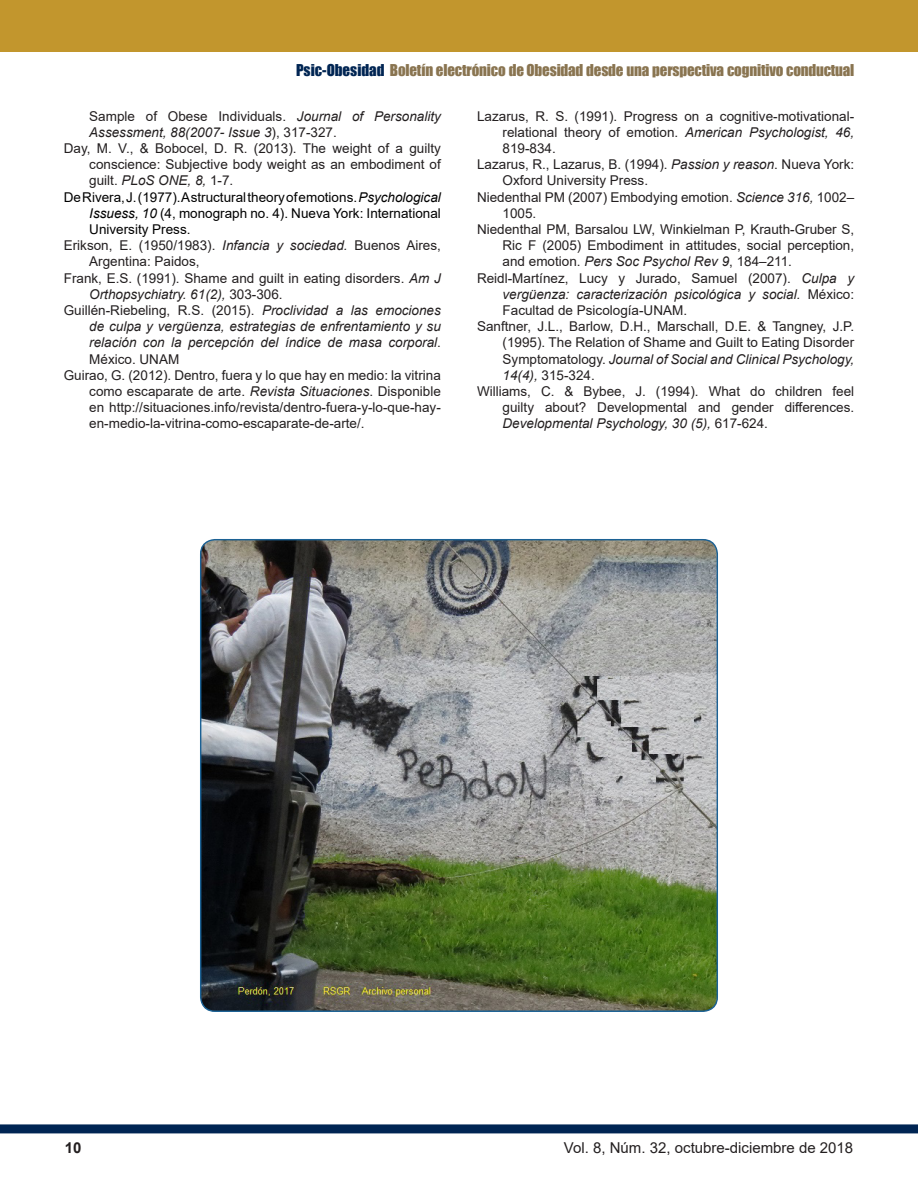
<style>
.page{position:relative;width:918px;height:1188px;background:#fff}
.page>*{position:absolute;margin:0;border:0;box-sizing:border-box;transform-origin:0 0}
.t1{font:15px "Impact";letter-spacing:-.01em;color:#897450}
.t2{font:15px "Arial";color:#231f20}
.t3{font:700 15px "Arial";color:#231f20}
.t4{font:13.5px/16.2px "Arial";color:#231f20;text-align:justify}
.t5{font:italic 13.5px/16.2px "Arial";color:#231f20}
.t6{font:13.5px/16.2px "Arial";color:#000;text-align:justify}
.s1{color:#002553}
.s2{font-style:normal}
.s3{font-style:italic}
</style>
<div class="page">
<div style="left:0;top:1124px;width:918px;height:9px;background:#002553"></div>
<img style="left:201px;top:540px;width:516px;height:471px">
<div style="left:0;top:0;width:918px;height:51px;background:#c2962d"></div>
<p class="t1" style="left:296px;top:59px;width:560px"><span class="s1">Psic-Obesidad</span> Boletín electrónico de Obesidad desde una perspectiva cognitivo conductual</p>
<p class="t5" style="left:89px;top:108px;width:353px"><span class="s2">Sample of Obese Individuals.</span> Journal of Personality<br>Assessment, 88(2007- Issue 3<span class="s2">), 317-327.</span></p>
<p class="t4" style="left:89px;top:140px;width:353px;text-indent:-26px">Day, M. V., &amp; Bobocel, D. R. (2013). The weight of a guilty conscience: Subjective body weight as an embodiment of guilt. <span class="s3">PLoS ONE, 8,</span> 1-7.</p>
<p class="t6" style="left:89px;top:189px;width:353px;text-indent:-26px">De Rivera, J. (1977). A structural theory of emotions.<span class="s3">Psychological Issuess, 10</span> (4, monograph no. 4). Nueva York: International University Press.</p>
<p class="t4" style="left:89px;top:237px;width:353px;text-indent:-26px">Erikson, E. (1950/1983). <span class="s3">Infancia y sociedad.</span> Buenos Aires,<br>Argentina: Paidos,</p>
<p class="t4" style="left:89px;top:270px;width:353px;text-indent:-26px">Frank, E.S. (1991). Shame and guilt in eating disorders. <span class="s3">Am J<br>Orthopsychiatry. 61(2),</span> 303-306.</p>
<p class="t5" style="left:89px;top:302px;width:353px;text-align:justify;text-indent:-26px"><span class="s2">Guillén-Riebeling, R.S. (2015).</span> Proclividad a las emociones de culpa y vergüenza, estrategias de enfrentamiento y su relación con la percepción del índice de masa corporal<span class="s2">.<br>México. UNAM</span></p>
<p class="t4" style="left:89px;top:367px;width:353px;text-indent:-26px">Guirao, G. (2012). Dentro, fuera y lo que hay en medio: la vitrina como escaparate de arte. <span class="s3">Revista Situaciones</span>. Disponible en http://situaciones.info/revista/dentro-fuera-y-lo-que-hay&shy;en-medio-la-vitrina-como-escaparate-de-arte/.</p>
<p class="t4" style="left:503px;top:108px;width:353px;text-indent:-26px">Lazarus, R. S. (1991). Progress on a cognitive-motivational&shy;relational theory of emotion. <span class="s3">American Psychologist, 46, </span>819-834.</p>
<p class="t4" style="left:503px;top:156px;width:353px;text-indent:-26px">Lazarus, R., Lazarus, B. (1994). <span class="s3">Passion y reason</span>. Nueva York:<br>Oxford University Press.</p>
<p class="t4" style="left:503px;top:189px;width:353px;text-indent:-26px">Niedenthal PM (2007) Embodying emotion. <span class="s3">Science 316,</span> 1002–<br>1005.</p>
<p class="t4" style="left:503px;top:221px;width:353px;text-indent:-26px">Niedenthal PM, Barsalou LW, Winkielman P, Krauth-Gruber S, Ric F (2005) Embodiment in attitudes, social perception, and emotion. <span class="s3">Pers Soc Psychol Rev 9</span>, 184–211.</p>
<p class="t4" style="left:503px;top:270px;width:353px;text-indent:-26px">Reidl-Martínez, Lucy y Jurado, Samuel (2007). <span class="s3">Culpa y vergüenza: caracterización psicológica y social.</span> México:<br>Facultad de Psicología-UNAM.</p>
<p class="t4" style="left:503px;top:318px;width:353px;text-indent:-26px">Sanftner, J.L., Barlow, D.H., Marschall, D.E. &amp; Tangney, J.P. (1995). The Relation of Shame and Guilt to Eating Disorder Symptomatology. <span class="s3">Journal of Social and Clinical Psychology, 14(4),</span> 315-324.</p>
<p class="t4" style="left:503px;top:383px;width:353px;text-indent:-26px">Williams, C. &amp; Bybee, J. (1994). What do children feel guilty about? Developmental and gender differences.<br><span class="s3">Developmental Psychology, 30 (5),</span> 617-624.</p>
<p class="t3" style="left:65px;top:1137px;width:18px">10</p>
<p class="t2" style="left:564px;top:1137px;width:291px">Vol. 8, Núm. 32, octubre-diciembre de 2018</p>
</div>
